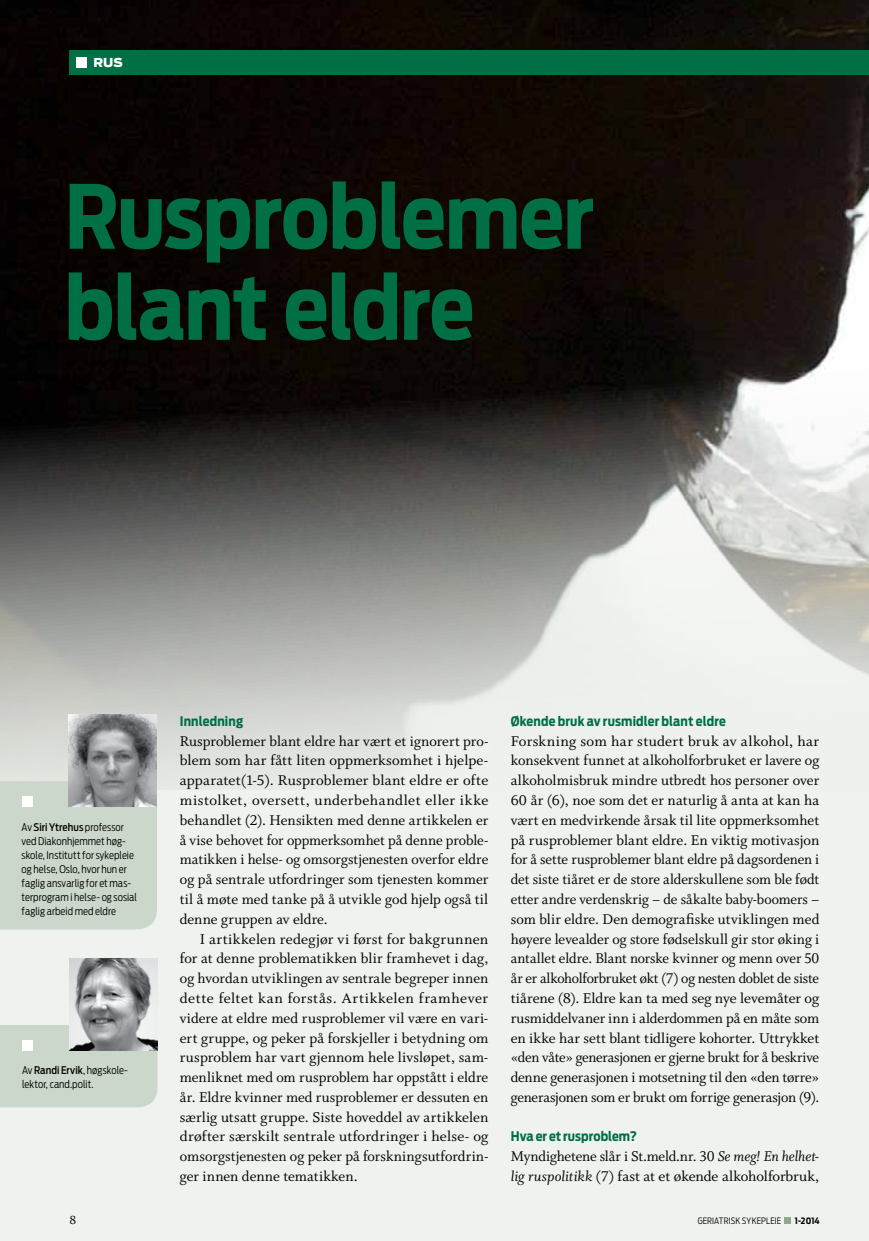
<style>
.page{position:relative;width:869px;height:1241px;background:#fff}
.page>*{position:absolute;margin:0;border:0;box-sizing:border-box;transform-origin:0 0}
.t1{font:700 87.5px/91px "Antenna Cond";letter-spacing:-.015em;color:#006f45}
.t2{font:15.75px/19.8px "Whitman Roman LF";letter-spacing:-.005em;color:#000;text-align:justify}
.t3{font:700 13.12px "Antenna Cond";letter-spacing:.01em;color:#006f45}
.t4{font:13.12px "Whitman Roman LF";color:#000}
.t5{font:900 12.25px "Antenna";color:#fff}
.t6{font:300 10.5px/14px "Antenna Cond";letter-spacing:.005em;color:#000}
.t7{font:300 8.75px "Antenna Cond";letter-spacing:.01em;color:#000}
.t8{font:700 8.75px "Antenna Cond";color:#000}
.s1{font-weight:500}
.s2{font-family:"Whitman Italic LF"}
</style>
<div class="page">
<div style="left:0;top:0;width:868px;height:1240px;background:#eff2ee"></div>
<img style="left:0;top:0;width:868px;height:782px">
<div style="left:69px;top:50px;width:799px;height:24px;background:#006f45"></div>
<div style="left:76px;top:57px;width:11px;height:10px;background:#fff"></div>
<div style="left:0;top:781px;width:157px;height:149px;background:#ccd7cb"></div>
<img style="left:69px;top:714px;width:88px;height:92px">
<div style="left:22px;top:795px;width:11px;height:11px;background:#fff"></div>
<div style="left:0;top:1025px;width:157px;height:83px;background:#ccd7cb"></div>
<img style="left:69px;top:958px;width:88px;height:92px">
<div style="left:22px;top:1039px;width:11px;height:11px;background:#fff"></div>
<div style="left:784px;top:1216px;width:6px;height:7px;background:#89ac8f"></div>
<p class="t5" style="left:93px;top:55px;width:31px">Rus</p>
<h1 class="t1" style="left:64px;top:172px;width:530px">Rusproblemer blant eldre</h1>
<p class="t6" style="left:22px;top:819px;width:117px">Av <span class="s1">Siri Ytrehus</span> professor ved Diakonhjemmet høg&shy;skole, Institutt for sykepleie og helse, Oslo, hvor hun er faglig ansvarlig for et mas&shy;terprogram i helse- og sosial faglig arbeid med eldre</p>
<p class="t6" style="left:22px;top:1063px;width:107px">Av <span class="s1">Randi Ervik</span>, høgskole&shy;lektor, cand.polit.</p>
<p class="t3" style="left:180px;top:713px;width:65px">Innledning</p>
<p class="t2" style="left:180px;top:731px;width:310px">Rusproblemer blant eldre har vært et ignorert pro&shy;blem som har fått liten oppmerksomhet i hjelpe&shy;apparatet(1-5). Rusproblemer blant eldre er ofte mistolket, oversett, underbehandlet eller ikke behandlet (2). Hensikten med denne artikkelen er å vise behovet for oppmerksomhet på denne proble&shy;matikken i helse- og omsorgstjenesten overfor eldre og på sentrale utfordringer som tjenesten kommer til å møte med tanke på å utvikle god hjelp også til denne gruppen av eldre.</p>
<p class="t2" style="left:180px;top:929px;width:310px;text-indent:20px">I artikkelen redegjør vi først for bakgrunnen for at denne problematikken blir framhevet i dag, og hvordan utviklingen av sentrale begreper innen dette feltet kan forstås. Artikkelen framhever videre at eldre med rusproblemer vil være en vari&shy;ert gruppe, og peker på forskjeller i betydning om rusproblem har vart gjennom hele livsløpet, sam&shy;menliknet med om rusproblem har oppstått i eldre år. Eldre kvinner med rusproblemer er dessuten en særlig utsatt gruppe. Siste hoveddel av artikkelen drøfter særskilt sentrale utfordringer i helse- og omsorgstjenesten og peker på forskningsutfordrin&shy;ger innen denne tematikken.</p>
<p class="t3" style="left:510px;top:713px;width:216px">Økende bruk av rusmidler blant eldre</p>
<p class="t2" style="left:510px;top:731px;width:310px">Forskning som har studert bruk av alkohol, har konsekvent funnet at alkoholforbruket er lavere og alkoholmisbruk mindre utbredt hos personer over 60 år (6), noe som det er naturlig å anta at kan ha vært en medvirkende årsak til lite oppmerksomhet på rusproblemer blant eldre. En viktig motivasjon for å sette rusproblemer blant eldre på dagsordenen i det siste tiåret er de store alderskullene som ble født etter andre verdenskrig – de såkalte baby-boomers – som blir eldre. Den demografiske utviklingen med høyere levealder og store fødselskull gir stor øking i antallet eldre. Blant norske kvinner og menn over 50 år er alkoholforbruket økt (7) og nesten doblet de siste tiårene (8). Eldre kan ta med seg nye levemåter og rusmiddelvaner inn i alderdommen på en måte som en ikke har sett blant tidligere kohorter. Uttrykket «den våte» generasjonen er gjerne brukt for å beskrive denne generasjonen i motsetning til den «den tørre» generasjonen som er brukt om forrige generasjon (9).</p>
<p class="t3" style="left:510px;top:1128px;width:128px">Hva er et rusproblem?</p>
<p class="t2" style="left:510px;top:1146px;width:310px">Myndighetene slår i St.meld.nr. 30 <span class="s2">Se meg! En helhet&shy;lig ruspolitikk</span> (7) fast at et økende alkoholforbruk,</p>
<p class="t4" style="left:69px;top:1212px;width:8px">8</p>
<p class="t7" style="left:697px;top:1214px;width:85px">Geriatrisk Sykepleie</p>
<p class="t8" style="left:794px;top:1214px;width:26px">1-2014</p>
</div>
